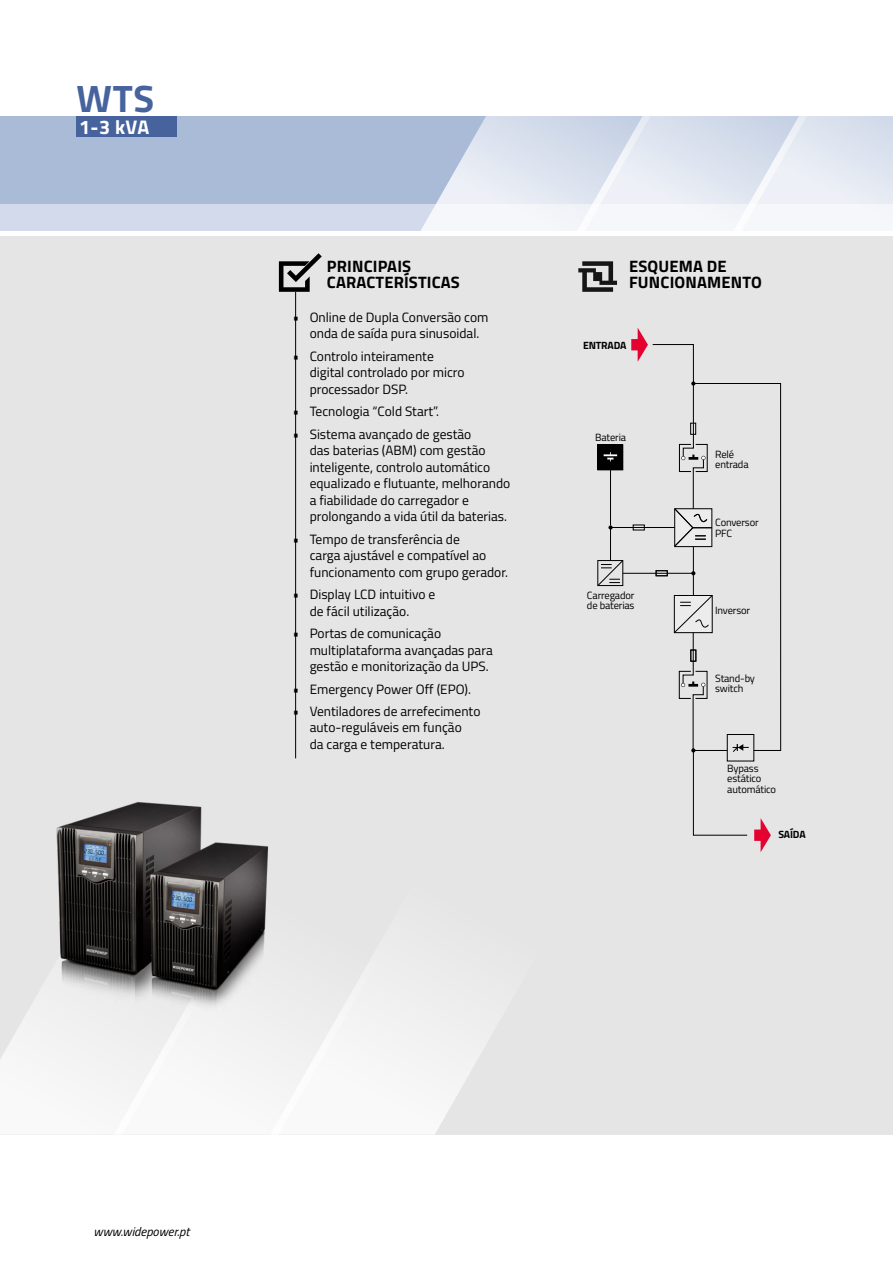
<style>
.page{position:relative;width:893px;height:1263px;background:#fff}
.page>*{position:absolute;margin:0;border:0;box-sizing:border-box;transform-origin:0 0}
.t1{font:700 38.25px "Titillium Web";color:#47639e}
.t2{font:700 19.8px "Titillium Web";color:#fff}
.t3{font:700 16.5px/16.5px "Titillium Web";letter-spacing:.01em;color:#000}
.t4{font:13.5px/16.5px "Titillium Web";color:#000}
.t5{font:italic 12.6px "Titillium Web";color:#000}
.t6{font:10.5px/10.5px "Titillium Web";letter-spacing:-.015em;color:#000}
.t7{font:700 10.5px "Titillium Web";letter-spacing:-.015em;color:#000}
</style>
<div class="page">
<div style="left:0;top:236px;width:893px;height:899px;background:#e5e5e5"></div>
<div style="left:0;top:117px;width:893px;height:114px;background:#aabbd8"></div>
<div style="left:0;top:204px;width:893px;height:27px;background:#d2daeb"></div>
<div style="left:0;top:1021px;width:114px;height:114px;background:#f7f7f7"></div>
<div style="left:114px;top:1057px;width:156px;height:78px;background:#f8f8f8"></div>
<svg style="left:270px;top:966px;width:216px;height:169px;fill:#f3f3f3"></svg>
<hr style="left:610px;top:527px;width:1px;height:33px;background:#000">
<hr style="left:610px;top:527px;width:65px;height:1px;background:#000">
<hr style="left:610px;top:470px;width:1px;height:55px;background:#000">
<svg style="left:608px;top:525px;width:5px;height:5px"></svg>
<div style="left:598px;top:445px;width:25px;height:25px;background:#000"></div>
<div style="left:597px;top:444px;width:26px;height:26px;border:1px solid #000"></div>
<svg style="left:604px;top:452px;width:13px;height:9px"></svg>
<svg style="left:597px;top:560px;width:27px;height:27px"></svg>
<svg style="left:631px;top:328px;width:150px;height:524px"></svg>
<hr style="left:694px;top:750px;width:33px;height:1px;background:#000">
<hr style="left:623px;top:573px;width:70px;height:1px;background:#000">
<hr style="left:295px;top:292px;width:1px;height:466px;background:#000">
<svg style="left:279px;top:253px;width:43px;height:39px"></svg>
<svg style="left:578px;top:261px;width:39px;height:31px"></svg>
<svg style="left:420px;top:116px;width:156px;height:115px"></svg>
<svg style="left:576px;top:116px;width:157px;height:115px;background:#e2e8f1"></svg>
<svg style="left:733px;top:116px;width:160px;height:115px;background:#e4e9f2"></svg>
<div style="left:77px;top:117px;width:100px;height:20px;background:#47639e"></div>
<img style="left:23px;top:802px;width:269px;height:255px">
<h1 class="t1" style="left:77px;top:69px;width:79px">WTS</h1>
<h2 class="t2" style="left:79px;top:112px;width:72px">1-3 kVA</h2>
<p class="t3" style="left:327px;top:257px;width:134px">PRINCIPAIS<br>CARACTERÍSTICAS</p>
<p class="t3" style="left:629px;top:257px;width:134px">ESQUEMA DE<br>FUNCIONAMENTO</p>
<p class="t4" style="left:293px;top:308px;width:197px;text-align:center">• Online de Dupla Conversão com onda de saída pura sinusoidal.</p>
<p class="t4" style="left:310px;top:347px;width:156px;text-indent:-17px">• Controlo inteiramente digital controlado por micro processador DSP.</p>
<p class="t4" style="left:293px;top:403px;width:148px">• Tecnologia “Cold Start”.</p>
<p class="t4" style="left:310px;top:425px;width:202px;text-indent:-17px">• Sistema avançado de gestão<br>das baterias (ABM) com gestão inteligente, controlo automático equalizado e flutuante, melhorando a fiabilidade do carregador e prolongando a vida útil da baterias.</p>
<p class="t4" style="left:310px;top:530px;width:200px;text-indent:-17px">• Tempo de transferência de<br>carga ajustável e compatível ao funcionamento com grupo gerador.</p>
<p class="t4" style="left:310px;top:585px;width:127px;text-indent:-17px">• Display LCD intuitivo e de fácil utilização.</p>
<p class="t4" style="left:310px;top:624px;width:185px;text-indent:-17px">• Portas de comunicação multiplataforma avançadas para gestão e monitorização da UPS.</p>
<p class="t4" style="left:293px;top:680px;width:180px">• Emergency Power Off (EPO).</p>
<p class="t4" style="left:310px;top:702px;width:172px;text-indent:-17px">• Ventiladores de arrefecimento auto-reguláveis em função<br>da carga e temperatura.</p>
<p class="t7" style="left:583px;top:337px;width:45px">ENTRADA</p>
<p class="t6" style="left:595px;top:432px;width:33px">Bateria</p>
<p class="t6" style="left:587px;top:589px;width:49px">Carregador de baterias</p>
<p class="t6" style="left:715px;top:448px;width:35px">Relé entrada</p>
<p class="t6" style="left:715px;top:517px;width:45px">Conversor<br>PFC</p>
<p class="t6" style="left:715px;top:605px;width:37px">Inversor</p>
<p class="t6" style="left:715px;top:672px;width:41px">Stand-by switch</p>
<p class="t6" style="left:727px;top:762px;width:50px">Bypass estático automático</p>
<p class="t7" style="left:778px;top:826px;width:29px">SAÍDA</p>
<p class="t5" style="left:94px;top:1222px;width:97px">www.widepower.pt</p>
</div>
